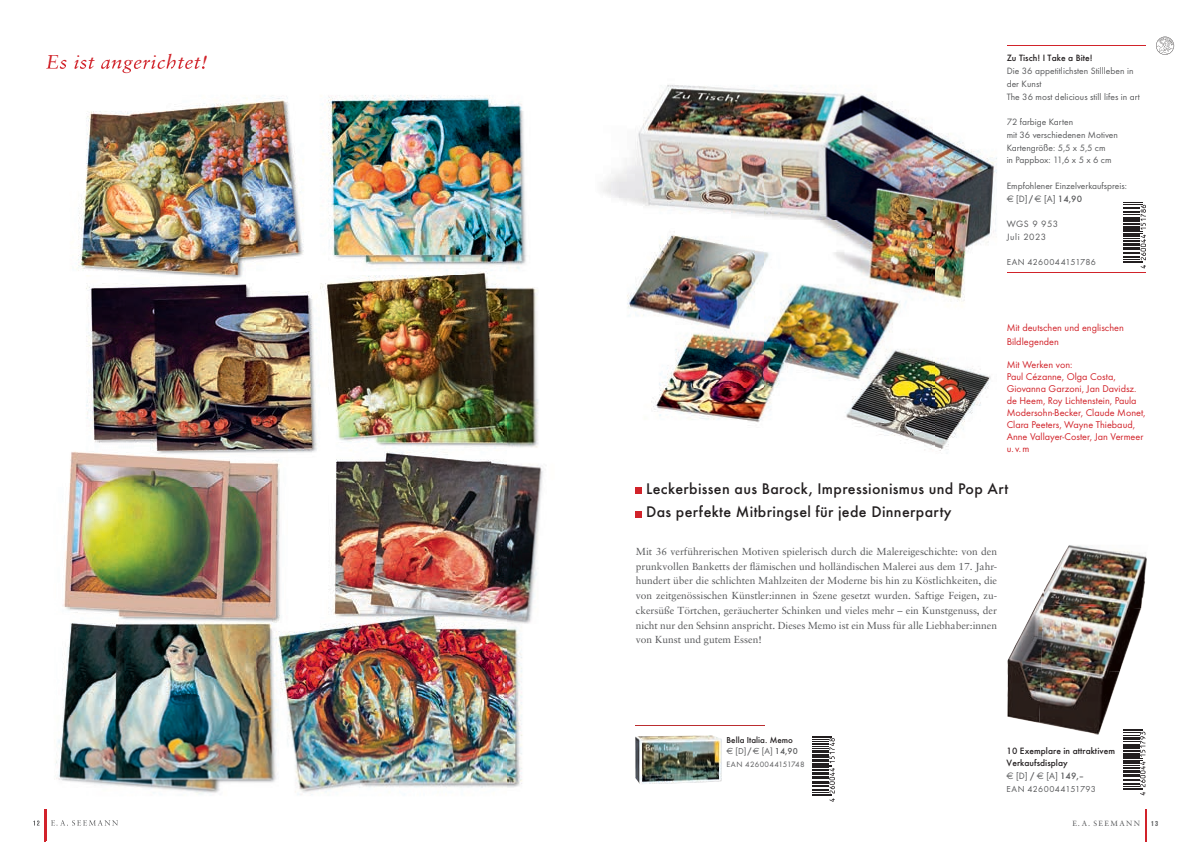
<style>
.page{position:relative;width:1191px;height:842px;background:#fff}
.page>*{position:absolute;margin:0;border:0;box-sizing:border-box;transform-origin:0 0}
.t1{font:italic 20px "Sabon";letter-spacing:.02em;color:#d1232a}
.t2{font:500 16px/23.7px "Futura T";letter-spacing:.02em;color:#231f20}
.t3{font:10.2px/14.7px "Sabon";color:#57585a;text-align:justify}
.t4{font:10.2px/12px "Futura T";color:#d1232a}
.t5{font:9.5px/12.7px "Futura T";letter-spacing:.005em;color:#57585a}
.t6{font:500 9.5px/12.7px "Futura T";letter-spacing:.005em;color:#231f20}
.t7{font:9.5px/12.7px "Futura T";letter-spacing:.055em;color:#57585a}
.t8{font:9px "Futura T";letter-spacing:.03em;color:#57585a}
.t9{font:500 9px/11px "Futura T";letter-spacing:.005em;color:#231f20}
.t10{font:8px "Futura T";letter-spacing:.04em;color:#57585a}
.t11{font:7.5px "Sabon";letter-spacing:.18em;color:#57585a}
.t12{font:700 condensed 7.5px "Akzidenz Grotesk BE";color:#57585a}
.s1{font-family:"Euro Sans"}
.s2{font-weight:500}
.s3{font-family:"Euro Sans";font-weight:400;color:#57585a}
.s4{font-weight:400;color:#57585a}
.s5{color:#57585a}
</style>
<div class="page">
<hr style="left:45px;top:810px;width:1px;height:32px;background:#d1232a">
<hr style="left:1144px;top:810px;width:2px;height:32px;background:#d1232a">
<hr style="left:1007px;top:45px;width:138px;height:1px;background:#d1232a">
<svg style="left:1156px;top:37px;width:18px;height:18px"></svg>
<div style="left:635px;top:487px;width:6px;height:7px;background:#d1232a"></div>
<svg style="left:635px;top:511px;width:6px;height:6px"></svg>
<hr style="left:1007px;top:273px;width:139px;height:1px;background:#d1232a">
<svg style="left:1123px;top:202px;width:23px;height:66px"></svg>
<svg style="left:1123px;top:729px;width:22px;height:66px"></svg>
<hr style="left:635px;top:725px;width:130px;height:1px;background:#bb2d30">
<img style="left:603px;top:85px;width:394px;height:366px">
<img style="left:635px;top:735px;width:87px;height:49px">
<svg style="left:812px;top:736px;width:23px;height:66px"></svg>
<img style="left:1044px;top:545px;width:103px;height:63px">
<img style="left:1007px;top:590px;width:37px;height:133px">
<img style="left:1041px;top:605px;width:100px;height:66px">
<img style="left:1039px;top:669px;width:81px;height:65px">
<img style="left:34px;top:73px;width:509px;height:768px">
<img style="left:45px;top:810px;width:1px;height:31px">
<img style="left:51px;top:820px;width:67px;height:6px">
<svg style="left:33px;top:820px;width:7px;height:5px"></svg>
<img style="left:46px;top:64px;width:159px;height:9px">
<h1 class="t1" style="left:46px;top:50px;width:163px">Es ist angerichtet!</h1>
<p class="t6" style="left:1006px;top:52px;width:87px">Zu Tisch! I Take a Bite!</p>
<p class="t5" style="left:1006px;top:65px;width:134px">Die 36 appetitlichsten Stillleben in der Kunst<br>The 36 most delicious still lifes in art</p>
<p class="t5" style="left:1006px;top:115px;width:113px">72 farbige Karten<br>mit 36 verschiedenen Motiven<br>Kartengröße: 5,5 x 5,5 cm<br>in Pappbox: 11,6 x 5 x 6 cm</p>
<p class="t5" style="left:1006px;top:179px;width:122px">Empfohlener Einzelverkaufspreis: <span class="s1">€</span> [D] <span class="s2">/</span> <span class="s1">€</span> [A] <span class="s2">14,90</span></p>
<p class="t7" style="left:1006px;top:217px;width:53px">WGS 9 953<br>Juli 2023</p>
<p class="t8" style="left:1006px;top:257px;width:91px">EAN 4260044151786</p>
<p class="t4" style="left:1006px;top:320px;width:119px;line-height:14.7px">Mit deutschen und englischen<br>Bildlegenden</p>
<p class="t4" style="left:1006px;top:359px;width:140px">Mit Werken von:<br>Paul Cézanne, Olga Costa,<br>Giovanna Garzoni, Jan Davidsz. de Heem, Roy Lichtenstein, Paula<br>Modersohn- Becker, Claude Monet,<br>Clara Peeters, Wayne Thiebaud,<br>Anne Vallayer-Coster, Jan Vermeer u. v. m</p>
<h2 class="t2" style="left:646px;top:476px;width:364px">Leckerbissen aus Barock, Impressionismus und Pop Art<br>Das perfekte Mitbringsel für jede Dinnerparty</h2>
<p class="t3" style="left:636px;top:544px;width:363px">Mit 36 verführerischen Motiven spielerisch durch die Malereigeschichte: von den prunkvollen Banketts der flämischen und holländischen Malerei aus dem 17. Jahr&shy;hundert über die schlichten Mahlzeiten der Moderne bis hin zu Köstlichkeiten, die von zeitgenössischen Künstler:innen in Szene gesetzt wurden. Saftige Feigen, zu&shy;ckersüße Törtchen, geräucherter Schinken und vieles mehr – ein Kunstgenuss, der nicht nur den Sehsinn anspricht. Dieses Memo ist ein Muss für alle Liebhaber:innen von Kunst und gutem Essen!</p>
<p class="t9" style="left:726px;top:734px;width:73px">Bella Italia. Memo <span class="s3">€</span> <span class="s4">[D]</span> <span class="s5">/</span><span class="s3">€</span> <span class="s4">[A]</span> <span class="s5">14,90</span></p>
<p class="t10" style="left:726px;top:759px;width:80px">EAN 4260044151748</p>
<p class="t6" style="left:1006px;top:744px;width:110px">10 Exemplare in attraktivem<br>Verkaufsdisplay<br><span class="s3">€</span> <span class="s4">[D]</span> <span class="s5">/</span> <span class="s3">€</span> <span class="s4">[A]</span> <span class="s5">149,–</span></p>
<p class="t8" style="left:1006px;top:783px;width:91px">EAN 4260044151793</p>
<p class="t11" style="left:1072px;top:818px;width:69px">E. A. SEEMANN</p>
<p class="t12" style="left:1151px;top:819px;width:8px">13</p>
</div>
